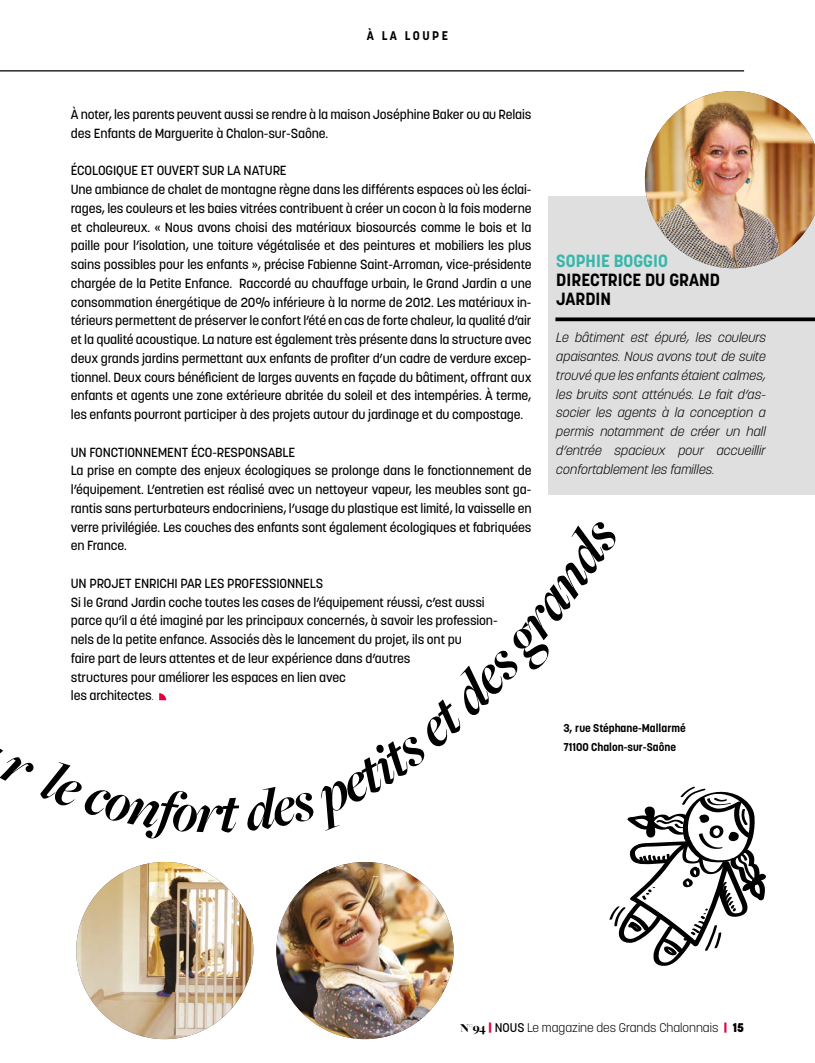
<style>
.page{position:relative;width:815px;height:1063px;background:#fff}
.page>*{position:absolute;margin:0;border:0;box-sizing:border-box;transform-origin:0 0}
.t1{font:700 17.5px/18.8px "Korolev";color:#000}
.t2{font:700 17.5px "Korolev";color:#38b6ab}
.t3{font:500 13.12px/18.8px "Korolev";letter-spacing:-.01em;color:#000}
.t4{font:italic 300 13.12px/18.8px "Korolev";color:#000;text-align:justify}
.t5{font:300 12.5px "Korolev";color:#000}
.t6{font:700 12.5px "Korolev";letter-spacing:.2em;color:#000}
.t7{font:700 11.25px/18.8px "Korolev";color:#000}
.s1{font-weight:300}
.s2{font-family:"Freight Big Pro";font-weight:900}
.s3{font-weight:800;color:#e4003f}
.s4{font-weight:500}
.s5{font-weight:800}
</style>
<div class="page">
<hr style="left:0;top:70px;width:744px;height:1px;background:#000">
<div style="left:549px;top:197px;width:266px;height:298px;background:#dfdfdf"></div>
<svg style="left:555px;top:317px;width:260px;height:4px"></svg>
<img style="left:76px;top:862px;width:177px;height:177px;border-radius:89px">
<img style="left:276px;top:862px;width:178px;height:177px;border-radius:89px">
<img style="left:645px;top:91px;width:170px;height:177px">
<svg style="left:76px;top:693px;width:690px;height:274px"></svg>
<p class="t6" style="left:367px;top:28px;width:83px">À LA LOUPE</p>
<p class="t3" style="left:71px;top:105px;width:462px">À noter, les parents peuvent aussi se rendre à la maison Joséphine Baker ou au Relais des Enfants de Marguerite à Chalon-sur-Saône.</p>
<p class="t3" style="left:71px;top:161px;width:462px">ÉCOLOGIQUE ET OUVERT SUR LA NATURE<br>Une ambiance de chalet de montagne règne dans les différents espaces où les éclai&shy;rages, les couleurs et les baies vitrées contribuent à créer un cocon à la fois moderne et chaleureux. « Nous avons choisi des matériaux biosourcés comme le bois et la paille pour l’isolation, une toiture végétalisée et des peintures et mobiliers les plus sains possibles pour les enfants », précise Fabienne Saint-Arroman, vice-présidente chargée de la Petite Enfance. Raccordé au chauffage urbain, le Grand Jardin a une consommation énergétique de 20% inférieure à la norme de 2012. Les matériaux in&shy;térieurs permettent de préserver le confort l’été en cas de forte chaleur, la qualité d’air et la qualité acoustique. La nature est également très présente dans la structure avec deux grands jardins permettant aux enfants de profiter d’un cadre de verdure excep&shy;tionnel. Deux cours bénéficient de larges auvents en façade du bâtiment, offrant aux enfants et agents une zone extérieure abritée du soleil et des intempéries. À terme, les enfants pourront participer à des projets autour du jardinage et du compostage.</p>
<p class="t3" style="left:71px;top:443px;width:462px">UN FONCTIONNEMENT ÉCO-RESPONSABLE<br>La prise en compte des enjeux écologiques se prolonge dans le fonctionnement de l’équipement. L’entretien est réalisé avec un nettoyeur vapeur, les meubles sont ga&shy;rantis sans perturbateurs endocriniens, l’usage du plastique est limité, la vaisselle en verre privilégiée. Les couches des enfants sont également écologiques et fabriquées en France.</p>
<p class="t3" style="left:71px;top:574px;width:428px">UN PROJET ENRICHI PAR LES PROFESSIONNELS<br>Si le Grand Jardin coche toutes les cases de l’équipement réussi, c’est aussi parce qu’il a été imaginé par les principaux concernés, à savoir les profession&shy;nels de la petite enfance. Associés dès le lancement du projet, ils ont pu<br>faire part de leurs attentes et de leur expérience dans d’autres<br>structures pour améliorer les espaces en lien avec<br>les architectes<span class="s1">.</span></p>
<h1 class="t2" style="left:556px;top:250px;width:113px">SOPHIE BOGGIO</h1>
<h1 class="t1" style="left:556px;top:270px;width:165px">DIRECTRICE DU GRAND<br>JARDIN</h1>
<p class="t4" style="left:556px;top:328px;width:211px">Le bâtiment est épuré, les couleurs apaisantes. Nous avons tout de suite trouvé que les enfants étaient calmes, les bruits sont atténués. Le fait d’as&shy;socier les agents à la conception a permis notamment de créer un hall d’entrée spacieux pour accueillir confortablement les familles.</p>
<p class="t7" style="left:563px;top:719px;width:124px">3, rue Stéphane-Mallarmé<br>71100 Chalon-sur-Saône</p>
<p class="t5" style="left:460px;top:1020px;width:285px"><span class="s2">N°94</span> <span class="s3">|</span> <span class="s4">NOUS</span> Le magazine des Grands Chalonnais <span class="s3">|</span> <span class="s5">15</span></p>
</div>
